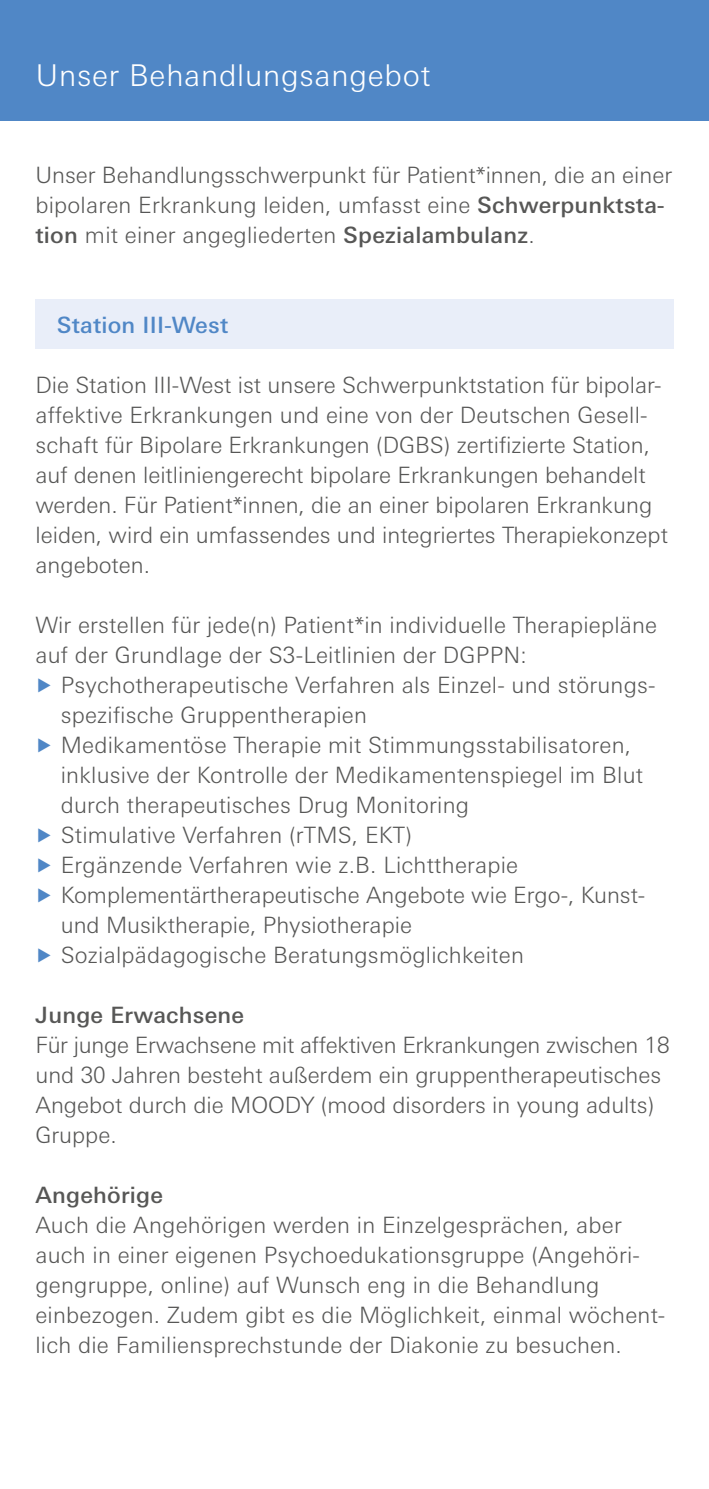
<style>
.page{position:relative;width:709px;height:1489px;background:#fff}
.page>*{position:absolute;margin:0;border:0;box-sizing:border-box;transform-origin:0 0}
.t1{font:300 30px "Univers Next Pro";letter-spacing:.025em;color:#fff}
.t2{font:300 22.5px/30px "Univers Next Pro";letter-spacing:.01em;color:#575756}
.t3{font:500 22.5px "Univers Next Pro";letter-spacing:.01em;color:#575756}
.t4{font:500 22.5px "Univers Next Pro";letter-spacing:.01em;color:#5087c6}
.s1{font-weight:500}
.s2{color:#5087c6}
</style>
<div class="page">
<div style="left:35px;top:299px;width:638px;height:50px;background:#e9eef9"></div>
<div style="left:0;top:0;width:709px;height:120px;background:#5087c6"></div>
<h1 class="t1" style="left:36px;top:58px;width:396px">Unser Behandlungsangebot</h1>
<p class="t2" style="left:35px;top:159px;width:638px">Unser Behandlungsschwerpunkt für Patient*innen, die an einer bipolaren Erkrankung leiden, umfasst eine <span class="s1">Schwerpunktsta&shy;tion</span> mit einer angegliederten <span class="s1">Spezialambulanz</span>.</p>
<p class="t4" style="left:57px;top:311px;width:173px">Station III-West</p>
<p class="t2" style="left:35px;top:369px;width:634px">Die Station III-West ist unsere Schwerpunktstation für bipolar&shy;affektive Erkrankungen und eine von der Deutschen Gesell&shy;schaft für Bipolare Erkrankungen (DGBS) zertifizierte Station, auf denen leitliniengerecht bipolare Erkrankungen behandelt werden. Für Patient*innen, die an einer bipolaren Erkrankung leiden, wird ein umfassendes und integriertes Therapiekonzept angeboten.</p>
<p class="t2" style="left:35px;top:609px;width:623px">Wir erstellen für jede(n) Patient*in individuelle Therapiepläne</p>
<p class="t2" style="left:35px;top:639px;width:493px">auf der Grundlage der S3-Leitlinien der DGPPN:</p>
<p class="t2" style="left:35px;top:669px;width:621px"><span class="s2">▶</span> Psychotherapeutische Verfahren als Einzel- und störungs-</p>
<p class="t2" style="left:61px;top:699px;width:308px">spezifische Gruppentherapien</p>
<p class="t2" style="left:35px;top:729px;width:597px"><span class="s2">▶</span> Medikamentöse Therapie mit Stimmungsstabilisatoren,</p>
<p class="t2" style="left:61px;top:759px;width:584px">inklusive der Kontrolle der Medikamentenspiegel im Blut</p>
<p class="t2" style="left:61px;top:789px;width:410px">durch therapeutisches Drug Monitoring</p>
<p class="t2" style="left:35px;top:819px;width:378px"><span class="s2">▶</span> Stimulative Verfahren (rTMS, EKT)</p>
<p class="t2" style="left:35px;top:849px;width:484px"><span class="s2">▶</span> Ergänzende Verfahren wie z.B. Lichttherapie</p>
<p class="t2" style="left:35px;top:879px;width:611px"><span class="s2">▶</span> Komplementärtherapeutische Angebote wie Ergo-, Kunst-</p>
<p class="t2" style="left:61px;top:909px;width:353px">und Musiktherapie, Physiotherapie</p>
<p class="t2" style="left:35px;top:939px;width:490px"><span class="s2">▶</span> Sozialpädagogische Beratungsmöglichkeiten</p>
<p class="t3" style="left:35px;top:1001px;width:210px">Junge Erwachsene</p>
<p class="t2" style="left:35px;top:1029px;width:636px">Für junge Erwachsene mit affektiven Erkrankungen zwischen 18 und 30 Jahren besteht außerdem ein gruppentherapeutisches Angebot durch die MOODY (mood disorders in young adults)<br>Gruppe.</p>
<p class="t3" style="left:35px;top:1181px;width:129px">Angehörige</p>
<p class="t2" style="left:35px;top:1209px;width:631px">Auch die Angehörigen werden in Einzelgesprächen, aber auch in einer eigenen Psychoedukationsgruppe (Angehöri&shy;gengruppe, online) auf Wunsch eng in die Behandlung einbezogen. Zudem gibt es die Möglichkeit, einmal wöchent&shy;lich die Familiensprechstunde der Diakonie zu besuchen.</p>
</div>
